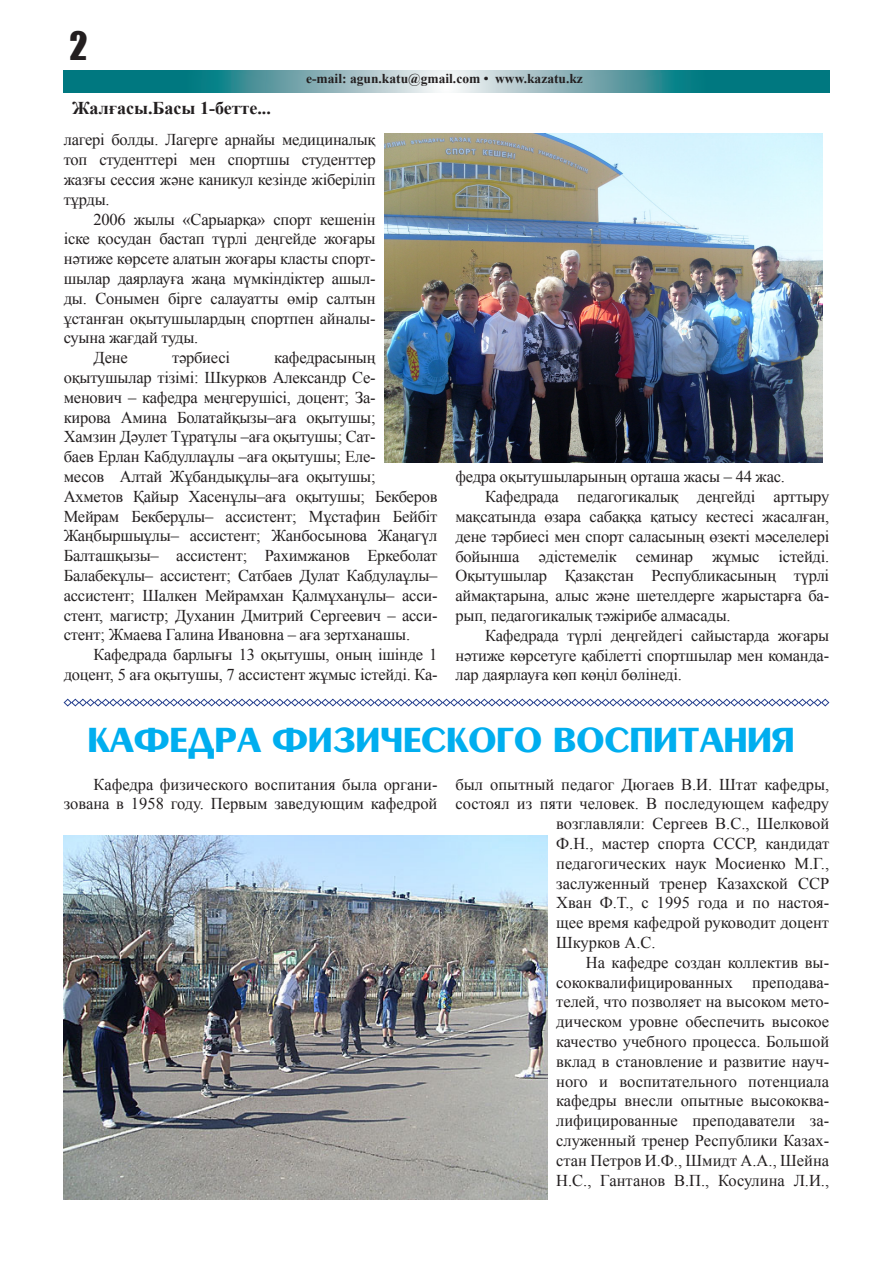
<style>
.page{position:relative;width:893px;height:1263px;background:#fff}
.page>*{position:absolute;margin:0;border:0;box-sizing:border-box;transform-origin:0 0}
.t1{font:700 36px "Penta";color:#00aeef}
.t2{font:36px "Impact";color:#231f20}
.t3{font:700 18px "Times New Roman";color:#231f20}
.t4{font:16.5px/19.8px "Times New Roman";letter-spacing:-.015em;color:#231f20;text-align:justify}
.t5{font:700 13.5px "Times New Roman";color:#231f20}
</style>
<div class="page">
<svg style="left:64px;top:70px;width:765px;height:22px;background:#569ea5"></svg>
<img style="left:384px;top:134px;width:438px;height:328px">
<svg style="left:63px;top:698px;width:767px;height:9px"></svg>
<img style="left:64px;top:836px;width:484px;height:363px">
<p class="t2" style="left:70px;top:18px;width:20px">2</p>
<p class="t3" style="left:72px;top:96px;width:200px">Жалғасы.Басы 1-бетте...</p>
<p class="t5" style="left:306px;top:69px;width:278px">e-mail: agun.katu@gmail.com • www.kazatu.kz</p>
<p class="t4" style="left:64px;top:130px;width:313px">лагері болды. Лагерге арнайы медициналық топ студенттері мен спортшы студенттер жазғы сессия және каникул кезінде жіберіліп тұрды.</p>
<p class="t4" style="left:64px;top:209px;width:313px;text-indent:30px">2006 жылы «Сарыарқа» спорт кешенін іске қосудан бастап түрлі деңгейде жоғары нәтиже көрсете алатын жоғары класты спорт&shy;шылар даярлауға жаңа мүмкіндіктер ашыл&shy;ды. Сонымен бірге салауатты өмір салтын ұстанған оқытушылардың спортпен айналы&shy;суына жағдай туды.</p>
<p class="t4" style="left:94px;top:348px;width:36px">Дене</p>
<p class="t4" style="left:172px;top:348px;width:59px">тәрбиесі</p>
<p class="t4" style="left:64px;top:348px;width:375px;text-align:left;text-indent:211px">кафедрасының оқытушылар тізімі: Шкурков Александр Се&shy;менович – кафедра меңгерушісі, доцент; За-<br>кирова Амина Болатайқызы–аға оқытушы;<br>Хамзин Дәулет Тұратұлы –аға оқытушы; Сат-<br>баев Ерлан Кабдуллаұлы –аға оқытушы; Еле-<br>месов Алтай Жұбандықұлы–аға оқытушы; Ахметов Қайыр Хасенұлы–аға оқытушы; Бекберов Мейрам Бекберұлы– ассистент; Мұстафин Бейбіт Жаңбыршыұлы– ассистент; Жанбосынова Жаңагүл Балташқызы– ассистент; Рахимжанов Еркеболат Балабекұлы– ассистент; Сатбаев Дулат Кабдулаұлы– ассистент; Шалкен Мейрамхан Қалмұханұлы– асси&shy;стент, магистр; Духанин Дмитрий Сергеевич – асси&shy;стент; Жмаева Галина Ивановна – аға зертханашы.</p>
<p class="t4" style="left:64px;top:645px;width:375px;text-align:right">Кафедрада барлығы 13 оқытушы, оның ішінде 1 доцент, 5 аға оқытушы, 7 ассистент жұмыс істейді. Ка-</p>
<p class="t4" style="left:455px;top:467px;width:331px">федра оқытушыларының орташа жасы – 44 жас.</p>
<p class="t4" style="left:455px;top:486px;width:375px;text-indent:30px">Кафедрада педагогикалық деңгейді арттыру мақсатында өзара сабаққа қатысу кестесі жасалған, дене тәрбиесі мен спорт саласының өзекті мәселелері бойынша әдістемелік семинар жұмыс істейді.<br>Оқытушылар Қазақстан Республикасының түрлі аймақтарына, алыс және шетелдерге жарыстарға ба&shy;рып, педагогикалық тәжірибе алмасады.</p>
<p class="t4" style="left:455px;top:625px;width:375px;text-indent:30px">Кафедрада түрлі деңгейдегі сайыстарда жоғары нәтиже көрсетуге қабілетті спортшылар мен команда&shy;лар даярлауға көп көңіл бөлінеді.</p>
<p class="t1" style="left:88px;top:721px;width:709px">КАФЕДРА ФИЗИЧЕСКОГО ВОСПИТАНИЯ</p>
<p class="t4" style="left:64px;top:774px;width:375px;text-align:right">Кафедра физического воспитания была органи&shy;зована в 1958 году. Первым заведующим кафедрой</p>
<p class="t4" style="left:455px;top:774px;width:375px">был опытный педагог Дюгаев В.И. Штат кафедры,</p>
<p class="t4" style="left:455px;top:794px;width:375px">состоял из пяти человек. В последующем кафедру</p>
<p class="t4" style="left:556px;top:813px;width:274px">возглавляли: Сергеев В.С., Шелковой</p>
<p class="t4" style="left:556px;top:833px;width:274px">Ф.Н., мастер спорта СССР, кандидат</p>
<p class="t4" style="left:556px;top:853px;width:274px">педагогических наук Мосиенко М.Г.,</p>
<p class="t4" style="left:556px;top:873px;width:274px">заслуженный тренер Казахской ССР</p>
<p class="t4" style="left:556px;top:893px;width:274px">Хван Ф.Т., с 1995 года и по настоя-</p>
<p class="t4" style="left:556px;top:912px;width:274px">щее время кафедрой руководит доцент</p>
<p class="t4" style="left:556px;top:932px;width:101px">Шкурков А.С.</p>
<p class="t4" style="left:556px;top:952px;width:275px;text-indent:30px">На кафедре создан коллектив вы&shy;сококвалифицированных преподава&shy;телей, что позволяет на высоком мето&shy;дическом уровне обеспечить высокое качество учебного процесса. Большой вклад в становление и развитие науч&shy;ного и воспитательного потенциала кафедры внесли опытные высококва&shy;лифицированные преподаватели за&shy;служенный тренер Республики Казах&shy;стан Петров И.Ф., Шмидт А.А., Шейна Н.С., Гантанов В.П., Косулина Л.И.,</p>
</div>
